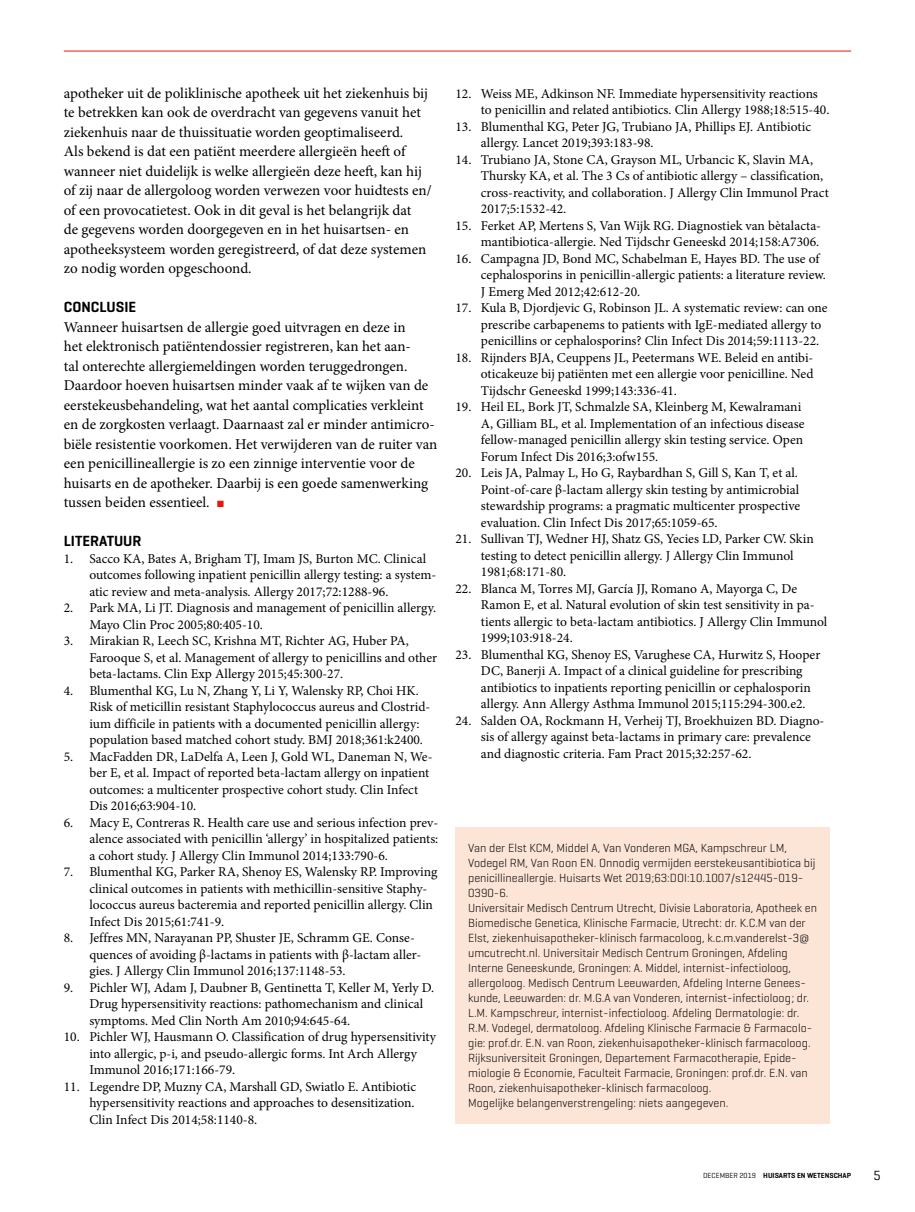
<style>
.page{position:relative;width:915px;height:1212px;background:#fff}
.page>*{position:absolute;margin:0;border:0;box-sizing:border-box;transform-origin:0 0}
.Para_broodtekst{font:15px/19.5px "Minion Pro";color:#000}
.Bibliography_Heading{font:600 15px "Geogrotesque";color:#000}
.SectionHeading_1_tus{font:600 15px "Geogrotesque";color:#000}
.t1{font:13.5px/16.5px "Minion Pro";color:#000}
.t2{font:13.5px "Geogrotesque";color:#000}
.Biography_auteursinf{font:300 12px/15px "Geogrotesque";color:#000}
.t3{font:600 7.5px "Geogrotesque";color:#000}
.s1{color:#e4190a}
.s2{font-weight:400}
</style>
<div class="page">
<hr style="left:64px;top:51px;width:786px;height:1px;background:#e4190a">
<div style="left:455px;top:827px;width:374px;height:297px;background:#fce4d7"></div>
<p class="Para_broodtekst" style="left:64px;top:83px;width:365px">apotheker uit de poliklinische apotheek uit het ziekenhuis bij te betrekken kan ook de overdracht van gegevens vanuit het ziekenhuis naar de thuissituatie worden geoptimaliseerd.</p>
<p class="Para_broodtekst" style="left:64px;top:142px;width:369px">Als bekend is dat een patiënt meerdere allergieën heeft of wanneer niet duidelijk is welke allergieën deze heeft, kan hij of zij naar de allergoloog worden verwezen voor huidtests en/ of een provocatietest. Ook in dit geval is het belangrijk dat<br>de gegevens worden doorgegeven en in het huisartsen- en apotheeksysteem worden geregistreerd, of dat deze systemen zo nodig worden opgeschoond.</p>
<p class="SectionHeading_1_tus" style="left:64px;top:298px;width:74px">CONCLUSIE</p>
<p class="Para_broodtekst" style="left:64px;top:317px;width:375px">Wanneer huisartsen de allergie goed uitvragen en deze in<br>het elektronisch patiëntendossier registreren, kan het aan-<br>tal onterechte allergiemeldingen worden teruggedrongen.<br>Daardoor hoeven huisartsen minder vaak af te wijken van de eerstekeusbehandeling, wat het aantal complicaties verkleint en de zorgkosten verlaagt. Daarnaast zal er minder antimicro&shy;biële resistentie voorkomen. Het verwijderen van de ruiter van een penicillineallergie is zo een zinnige interventie voor de huisarts en de apotheker. Daarbij is een goede samenwerking tussen beiden essentieel. <span class="s1">■</span></p>
<p class="Bibliography_Heading" style="left:64px;top:532px;width:79px">LITERATUUR</p>
<p class="t1" style="left:89px;top:550px;width:348px;text-indent:-26px">1. Sacco KA, Bates A, Brigham TJ, Imam JS, Burton MC. Clinical outcomes following inpatient penicillin allergy testing: a system&shy;atic review and meta-analysis. Allergy 2017;72:1288-96.</p>
<p class="t1" style="left:89px;top:600px;width:348px;text-indent:-26px">2. Park MA, Li JT. Diagnosis and management of penicillin allergy.<br>Mayo Clin Proc 2005;80:405-10.</p>
<p class="t1" style="left:89px;top:633px;width:349px;text-indent:-26px">3. Mirakian R, Leech SC, Krishna MT, Richter AG, Huber PA,<br>Farooque S, et al. Management of allergy to penicillins and other beta-lactams. Clin Exp Allergy 2015;45:300-27.</p>
<p class="t1" style="left:89px;top:682px;width:342px;text-indent:-26px">4. Blumenthal KG, Lu N, Zhang Y, Li Y, Walensky RP, Choi HK.<br>Risk of meticillin resistant Staphylococcus aureus and Clostrid&shy;ium difficile in patients with a documented penicillin allergy: population based matched cohort study. BMJ 2018;361:k2400.</p>
<p class="t1" style="left:89px;top:748px;width:344px;text-indent:-26px">5. MacFadden DR, LaDelfa A, Leen J, Gold WL, Daneman N, We&shy;ber E, et al. Impact of reported beta-lactam allergy on inpatient outcomes: a multicenter prospective cohort study. Clin Infect Dis 2016;63:904-10.</p>
<p class="t1" style="left:89px;top:814px;width:350px;text-align:justify;text-indent:-26px">6. Macy E, Contreras R. Health care use and serious infection prev&shy;alence associated with penicillin ‘allergy’ in hospitalized patients: a cohort study. J Allergy Clin Immunol 2014;133:790-6.</p>
<p class="t1" style="left:89px;top:864px;width:349px;text-indent:-26px">7. Blumenthal KG, Parker RA, Shenoy ES, Walensky RP. Improving clinical outcomes in patients with methicillin-sensitive Staphy&shy;lococcus aureus bacteremia and reported penicillin allergy. Clin Infect Dis 2015;61:741-9.</p>
<p class="t1" style="left:89px;top:930px;width:333px;text-indent:-26px">8. Jeffres MN, Narayanan PP, Shuster JE, Schramm GE. Conse&shy;quences of avoiding β-lactams in patients with β-lactam aller&shy;gies. J Allergy Clin Immunol 2016;137:1148-53.</p>
<p class="t1" style="left:89px;top:979px;width:346px;text-indent:-26px">9. Pichler WJ, Adam J, Daubner B, Gentinetta T, Keller M, Yerly D.<br>Drug hypersensitivity reactions: pathomechanism and clinical symptoms. Med Clin North Am 2010;94:645-64.</p>
<p class="t1" style="left:89px;top:1029px;width:348px;text-indent:-26px">10. Pichler WJ, Hausmann O. Classification of drug hypersensitivity into allergic, p-i, and pseudo-allergic forms. Int Arch Allergy<br>Immunol 2016;171:166-79.</p>
<p class="t1" style="left:89px;top:1078px;width:328px;text-align:justify;text-indent:-26px">11. Legendre DP, Muzny CA, Marshall GD, Swiatlo E. Antibiotic hypersensitivity reactions and approaches to desensitization.<br>Clin Infect Dis 2014;58:1140-8.</p>
<p class="t1" style="left:480px;top:85px;width:350px;text-indent:-26px">12. Weiss ME, Adkinson NF. Immediate hypersensitivity reactions to penicillin and related antibiotics. Clin Allergy 1988;18:515-40.</p>
<p class="t1" style="left:480px;top:118px;width:331px;text-indent:-26px">13. Blumenthal KG, Peter JG, Trubiano JA, Phillips EJ. Antibiotic allergy. Lancet 2019;393:183-98.</p>
<p class="t1" style="left:480px;top:151px;width:349px;text-indent:-26px">14. Trubiano JA, Stone CA, Grayson ML, Urbancic K, Slavin MA, Thursky KA, et al. The 3 Cs of antibiotic allergy – classification, cross-reactivity, and collaboration. J Allergy Clin Immunol Pract 2017;5:1532-42.</p>
<p class="t1" style="left:455px;top:217px;width:367px;text-align:right">15. Ferket AP, Mertens S, Van Wijk RG. Diagnostiek van bètalacta&shy;mantibiotica-allergie. Ned Tijdschr Geneeskd 2014;158:A7306.</p>
<p class="t1" style="left:480px;top:250px;width:346px;text-indent:-26px">16. Campagna JD, Bond MC, Schabelman E, Hayes BD. The use of cephalosporins in penicillin-allergic patients: a literature review.<br>J Emerg Med 2012;42:612-20.</p>
<p class="t1" style="left:480px;top:300px;width:348px;text-indent:-26px">17. Kula B, Djordjevic G, Robinson JL. A systematic review: can one prescribe carbapenems to patients with IgE-mediated allergy to penicillins or cephalosporins? Clin Infect Dis 2014;59:1113-22.</p>
<p class="t1" style="left:480px;top:349px;width:334px;text-align:justify;text-indent:-26px">18. Rijnders BJA, Ceuppens JL, Peetermans WE. Beleid en antibi&shy;oticakeuze bij patiënten met een allergie voor penicilline. Ned Tijdschr Geneeskd 1999;143:336-41.</p>
<p class="t1" style="left:480px;top:399px;width:325px;text-indent:-26px">19. Heil EL, Bork JT, Schmalzle SA, Kleinberg M, Kewalramani A, Gilliam BL, et al. Implementation of an infectious disease fellow-managed penicillin allergy skin testing service. Open Forum Infect Dis 2016;3:ofw155.</p>
<p class="t1" style="left:480px;top:465px;width:321px;text-indent:-26px">20. Leis JA, Palmay L, Ho G, Raybardhan S, Gill S, Kan T, et al.<br>Point-of-care β-lactam allergy skin testing by antimicrobial stewardship programs: a pragmatic multicenter prospective evaluation. Clin Infect Dis 2017;65:1059-65.</p>
<p class="t1" style="left:480px;top:531px;width:334px;text-indent:-26px">21. Sullivan TJ, Wedner HJ, Shatz GS, Yecies LD, Parker CW. Skin testing to detect penicillin allergy. J Allergy Clin Immunol<br>1981;68:171-80.</p>
<p class="t1" style="left:480px;top:580px;width:348px;text-indent:-26px">22. Blanca M, Torres MJ, García JJ, Romano A, Mayorga C, De Ramon E, et al. Natural evolution of skin test sensitivity in pa&shy;tients allergic to beta-lactam antibiotics. J Allergy Clin Immunol 1999;103:918-24.</p>
<p class="t1" style="left:480px;top:646px;width:341px;text-indent:-26px">23. Blumenthal KG, Shenoy ES, Varughese CA, Hurwitz S, Hooper DC, Banerji A. Impact of a clinical guideline for prescribing antibiotics to inpatients reporting penicillin or cephalosporin allergy. Ann Allergy Asthma Immunol 2015;115:294-300.e2.</p>
<p class="t1" style="left:480px;top:712px;width:345px;text-indent:-26px">24. Salden OA, Rockmann H, Verheij TJ, Broekhuizen BD. Diagno&shy;sis of allergy against beta-lactams in primary care: prevalence and diagnostic criteria. Fam Pract 2015;32:257-62.</p>
<p class="Biography_auteursinf" style="left:468px;top:840px;width:349px">Van der Elst KCM, Middel A, Van Vonderen MGA, Kampschreur LM, Vodegel RM, Van Roon EN. Onnodig vermijden eerstekeusantibiotica bij penicillineallergie. Huisarts Wet 2019;63:DOI:10.1007/s12445-019- 0390-6.</p>
<p class="Biography_auteursinf" style="left:468px;top:900px;width:350px">Universitair Medisch Centrum Utrecht, Divisie Laboratoria, Apotheek en Biomedische Genetica, Klinische Farmacie, Utrecht: dr. K.C.M van der Elst, ziekenhuisapotheker-klinisch farmacoloog, k.c.m.vanderelst-3@ umcutrecht.nl. Universitair Medisch Centrum Groningen, Afdeling Interne Geneeskunde, Groningen: A. Middel, internist-infectioloog, allergoloog. Medisch Centrum Leeuwarden, Afdeling Interne Genees&shy;kunde, Leeuwarden: dr. M.G.A van Vonderen, internist-infectioloog; dr.<br>L.M. Kampschreur, internist-infectioloog. Afdeling Dermatologie: dr.<br>R.M. Vodegel, dermatoloog. Afdeling Klinische Farmacie &amp; Farmacolo&shy;gie: prof.dr. E.N. van Roon, ziekenhuisapotheker-klinisch farmacoloog.<br>Rijksuniversiteit Groningen, Departement Farmacotherapie, Epide&shy;miologie &amp; Economie, Faculteit Farmacie, Groningen: prof.dr. E.N. van Roon, ziekenhuisapotheker-klinisch farmacoloog.</p>
<p class="Biography_auteursinf" style="left:468px;top:1095px;width:261px">Mogelijke belangenverstrengeling: niets aangegeven.</p>
<p class="t3" style="left:703px;top:1171px;width:149px"><span class="s2">DECEMBER 2019</span> HUISARTS EN WETENSCHAP</p>
<p class="t2" style="left:873px;top:1166px;width:9px">5</p>
</div>
